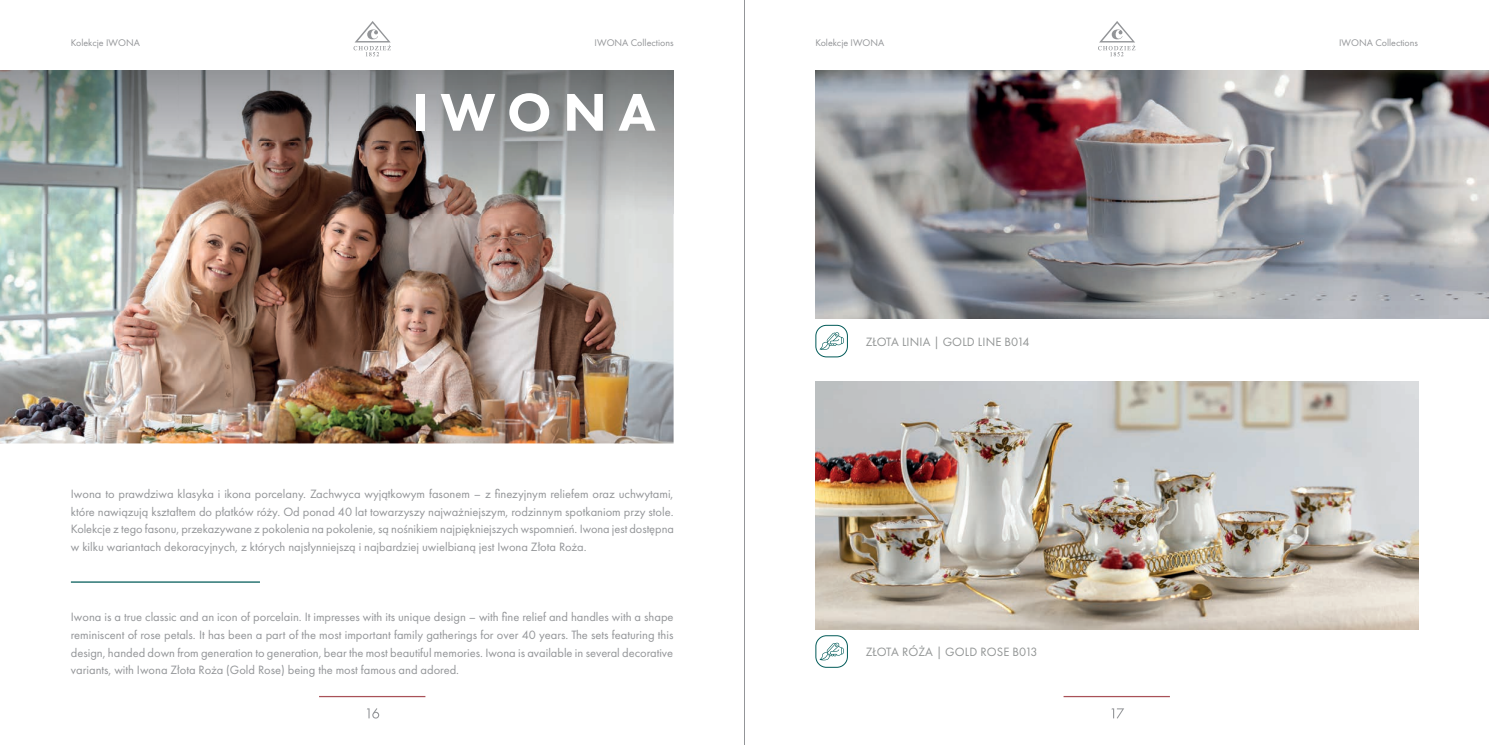
<style>
.page{position:relative;width:1489px;height:745px;background:#fff}
.page>*{position:absolute;margin:0;border:0;box-sizing:border-box;transform-origin:0 0}
.t1{font:800 55px "Futura PT";letter-spacing:.21em;color:#fff}
.t2{font:12.5px/17.5px "Futura PT";color:#939598;text-align:justify}
.t3{font:12.5px "Futura PT";letter-spacing:.01em;color:#929595}
.t4{font:10px "Futura PT";color:#939598}
</style>
<div class="page">
<svg style="left:367px;top:708px;width:12px;height:10px"></svg>
<svg style="left:353px;top:21px;width:38px;height:35px"></svg>
<svg style="left:1111px;top:708px;width:13px;height:10px"></svg>
<svg style="left:1098px;top:21px;width:37px;height:35px"></svg>
<hr style="left:319px;top:695px;width:106px;height:1px;background:#a95158">
<hr style="left:1063px;top:695px;width:106px;height:1px;background:#a95158">
<img style="left:0;top:213px;width:673px;height:230px">
<img style="left:0;top:71px;width:673px;height:142px">
<img style="left:815px;top:381px;width:602px;height:247px">
<img style="left:815px;top:71px;width:673px;height:247px">
<hr style="left:71px;top:581px;width:189px;height:1px;background:#015a58">
<svg style="left:819px;top:642px;width:24px;height:18px"></svg>
<div style="left:815px;top:635px;width:32px;height:32px;border:1px solid #015a58;border-radius:11px"></div>
<svg style="left:819px;top:332px;width:24px;height:18px"></svg>
<div style="left:815px;top:324px;width:32px;height:33px;border:1px solid #015a58;border-radius:11px"></div>
<hr style="left:744px;top:0;width:1px;height:744px;background:#939598">
<p class="t4" style="left:71px;top:37px;width:70px">Kolekcje IWONA</p>
<p class="t4" style="left:594px;top:37px;width:80px">IWONA Collections</p>
<p class="t4" style="left:815px;top:37px;width:70px">Kolekcje IWONA</p>
<p class="t4" style="left:1338px;top:37px;width:80px">IWONA Collections</p>
<h1 class="t1" style="left:412px;top:78px;width:245px">IWONA</h1>
<p class="t2" style="left:71px;top:485px;width:604px">Iwona to prawdziwa klasyka i ikona porcelany. Zachwyca wyjątkowym fasonem – z finezyjnym reliefem oraz uchwytami, które nawiązują kształtem do płatków róży. Od ponad 40 lat towarzyszy najważniejszym, rodzinnym spotkaniom przy stole.<br>Kolekcje z tego fasonu, przekazywane z pokolenia na pokolenie, są nośnikiem najpiękniejszych wspomnień. Iwona jest dostępna w kilku wariantach dekoracyjnych, z których najsłynniejszą i najbardziej uwielbianą jest Iwona Złota Roża.</p>
<p class="t2" style="left:71px;top:608px;width:604px">Iwona is a true classic and an icon of porcelain. It impresses with its unique design – with fine relief and handles with a shape reminiscent of rose petals. It has been a part of the most important family gatherings for over 40 years. The sets featuring this design, handed down from generation to generation, bear the most beautiful memories. Iwona is available in several decorative variants, with Iwona Złota Roża (Gold Rose) being the most famous and adored.</p>
<p class="t3" style="left:865px;top:334px;width:165px">ZŁOTA LINIA | GOLD LINE B014</p>
<p class="t3" style="left:865px;top:644px;width:173px">ZŁOTA RÓŻA | GOLD ROSE B013</p>
</div>
